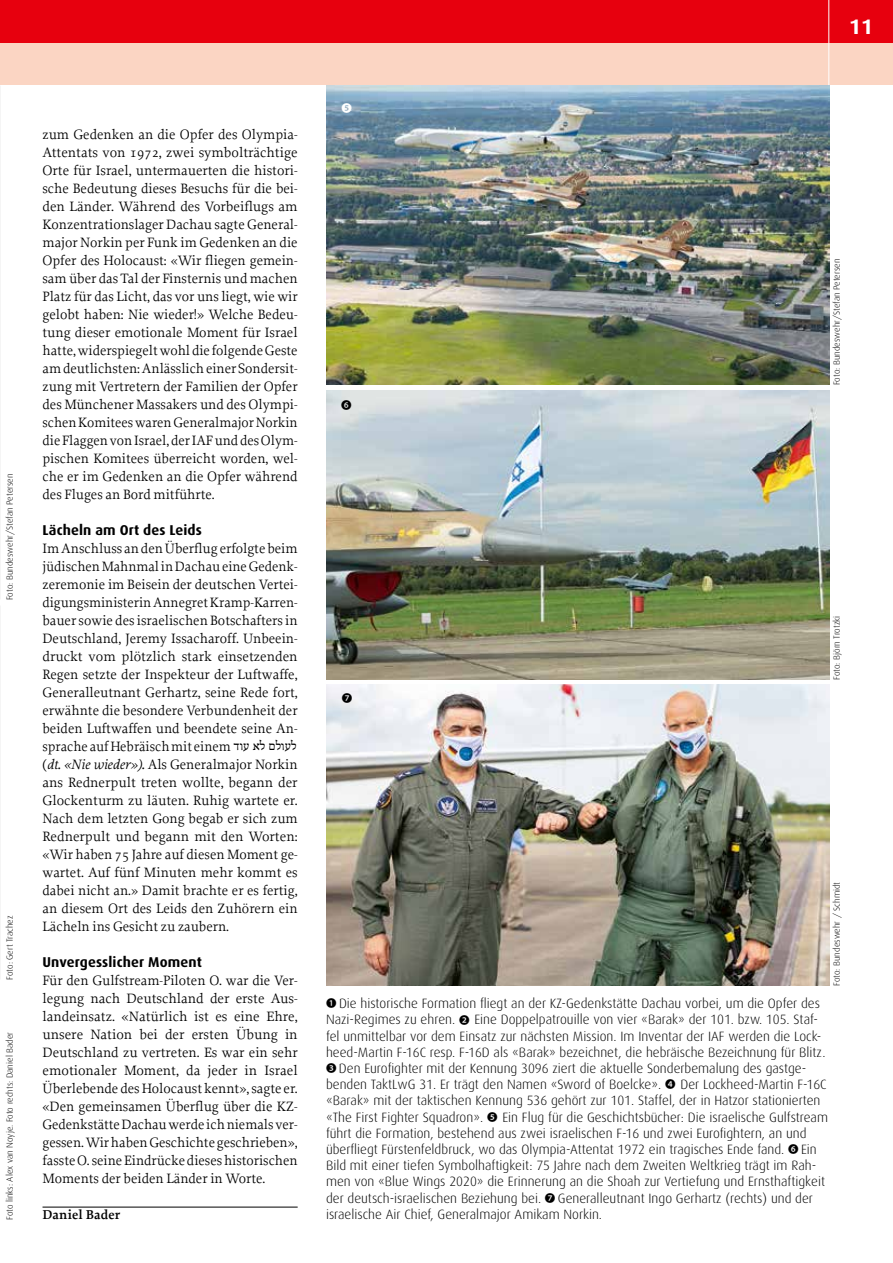
<style>
.page{position:relative;width:893px;height:1263px;background:#fff}
.page>*{position:absolute;margin:0;border:0;box-sizing:border-box;transform-origin:0 0}
.t1{font:700 21px "Dax";color:#fff}
.t2{font:14.25px/18px "Proforma";color:#000;text-align:justify}
.t3{font:700 14.25px "Dax";letter-spacing:.01em;color:#000}
.t4{font:300 13.5px/16.2px "Dax";color:#000}
.t5{font:600 13.5px "Proforma";letter-spacing:.01em;color:#000}
.t6{font:10.5px "Koz Go Pro";color:#000}
.t7{font:10.5px "Koz Go Pro";color:#fff}
.t8{font:300 9px "Dax";color:#000}
.s1{font-family:"Adobe Hebrew"}
.s2{font-style:italic}
.s3{font-family:"Koz Go Pro";font-size:10.5px}
.s4{font-family:"Koz Go Pro";font-weight:400;font-size:10.5px}
</style>
<div class="page">
<div style="left:0;top:43px;width:893px;height:42px;background:#fbd5c3"></div>
<div style="left:0;top:0;width:893px;height:43px;background:#e7000e"></div>
<img style="left:326px;top:85px;width:503px;height:299px">
<img style="left:326px;top:390px;width:503px;height:289px">
<img style="left:326px;top:685px;width:503px;height:300px">
<hr style="left:43px;top:1207px;width:255px;height:1px;background:#000">
<hr style="left:828px;top:0;width:1px;height:85px;background:#fff">
<p class="t8" style="left:5px;top:600px;width:128px;rotate:-90deg">Foto: Bundeswehr/Stefan Petersen</p>
<p class="t8" style="left:5px;top:980px;width:66px;rotate:-90deg">Foto: Gert Trachez</p>
<p class="t8" style="left:5px;top:1220px;width:190px;rotate:-90deg">Foto links: Alex van Noyje. Foto rechts: Daniel Bader</p>
<p class="t2" style="left:43px;top:125px;width:257px">zum Gedenken an die Opfer des Olympia-Attentats von 1972, zwei symbolträchtige Orte für Israel, untermauerten die histori&shy;sche Bedeutung dieses Besuchs für die bei&shy;den Länder. Während des Vorbeiflugs am Konzentrationslager Dachau sagte General&shy;major Norkin per Funk im Gedenken an die Opfer des Holocaust: «Wir fliegen gemein&shy;sam über das Tal der Finsternis und machen Platz für das Licht, das vor uns liegt, wie wir gelobt haben: Nie wieder!» Welche Bedeu&shy;tung dieser emotionale Moment für Israel hatte, widerspiegelt wohl die folgende Geste am deutlichsten: Anlässlich einer Sondersit&shy;zung mit Vertretern der Familien der Opfer des Münchener Massakers und des Olympi&shy;schen Komitees waren Generalmajor Norkin die Flaggen von Israel, der IAF und des Olym&shy;pischen Komitees überreicht worden, wel&shy;che er im Gedenken an die Opfer während des Fluges an Bord mitführte.</p>
<p class="t3" style="left:43px;top:522px;width:161px">Lächeln am Ort des Leids</p>
<p class="t2" style="left:43px;top:539px;width:257px">Im Anschluss an den Überflug erfolgte beim jüdischen Mahnmal in Dachau eine Gedenk&shy;zeremonie im Beisein der deutschen Vertei&shy;digungsministerin Annegret Kramp-Karren&shy;bauer sowie des israelischen Botschafters in Deutschland, Jeremy Issacharoff. Unbeein&shy;druckt vom plötzlich stark einsetzenden Regen setzte der Inspekteur der Luftwaffe, Generalleutnant Gerhartz, seine Rede fort, erwähnte die besondere Verbundenheit der beiden Luftwaffen und beendete seine An&shy;sprache auf Hebräisch mit einem <span class="s1">לעולםלאעוד </span>(<span class="s2">dt. «Nie wieder»).</span> Als Generalmajor Norkin ans Rednerpult treten wollte, begann der Glockenturm zu läuten. Ruhig wartete er.<br>Nach dem letzten Gong begab er sich zum Rednerpult und begann mit den Worten: «Wir haben 75 Jahre auf diesen Moment ge&shy;wartet. Auf fünf Minuten mehr kommt es dabei nicht an.» Damit brachte er es fertig, an diesem Ort des Leids den Zuhörern ein Lächeln ins Gesicht zu zaubern.</p>
<p class="t3" style="left:43px;top:954px;width:161px">Unvergesslicher Moment</p>
<p class="t2" style="left:43px;top:971px;width:257px">Für den Gulfstream-Piloten O. war die Ver&shy;legung nach Deutschland der erste Aus&shy;landeinsatz. «Natürlich ist es eine Ehre, unsere Nation bei der ersten Übung in Deutschland zu vertreten. Es war ein sehr emotionaler Moment, da jeder in Israel Überlebende des Holocaust kennt», sagte er. «Den gemeinsamen Überflug über die KZ-Gedenkstätte Dachau werde ich niemals ver&shy;gessen. Wir haben Geschichte geschrieben», fasste O. seine Eindrücke dieses historischen Moments der beiden Länder in Worte.</p>
<p class="t5" style="left:43px;top:1206px;width:79px">Daniel Bader</p>
<p class="t7" style="left:341px;top:101px;width:12px">❺</p>
<p class="t6" style="left:341px;top:398px;width:12px">❻</p>
<h1 class="t1" style="left:849px;top:15px;width:25px">11</h1>
<p class="t8" style="left:832px;top:385px;width:128px;rotate:-90deg">Foto: Bundeswehr/Stefan Petersen</p>
<p class="t6" style="left:342px;top:691px;width:12px">❼</p>
<p class="t8" style="left:832px;top:680px;width:66px;rotate:-90deg">Foto: Björn Trotzki</p>
<p class="t8" style="left:832px;top:986px;width:106px;rotate:-90deg">Foto: Bundeswehr / Schmidt</p>
<p class="t4" style="left:326px;top:995px;width:503px"><span class="s3">❶</span> Die historische Formation fliegt an der KZ-Gedenkstätte Dachau vorbei, um die Opfer des Nazi-Regimes zu ehren. <span class="s4">❷</span> Eine Doppelpatrouille von vier «Barak» der 101. bzw. 105. Staf&shy;fel unmittelbar vor dem Einsatz zur nächsten Mission. Im Inventar der IAF werden die Lock&shy;heed-Martin F-16C resp. F-16D als «Barak» bezeichnet, die hebräische Bezeichnung für Blitz.<br><span class="s4">❸</span> Den Eurofighter mit der Kennung 3096 ziert die aktuelle Sonderbemalung des gastge&shy;benden TaktLwG 31. Er trägt den Namen «Sword of Boelcke». <span class="s4">❹</span> Der Lockheed-Martin F-16C «Barak» mit der taktischen Kennung 536 gehört zur 101. Staffel, der in Hatzor stationierten «The First Fighter Squadron». <span class="s4">❺</span> Ein Flug für die Geschichtsbücher: Die israelische Gulfstream führt die Formation, bestehend aus zwei israelischen F-16 und zwei Eurofightern, an und überfliegt Fürstenfeldbruck, wo das Olympia-Attentat 1972 ein tragisches Ende fand. <span class="s4">❻</span> Ein Bild mit einer tiefen Symbolhaftigkeit: 75 Jahre nach dem Zweiten Weltkrieg trägt im Rah&shy;men von «Blue Wings 2020» die Erinnerung an die Shoah zur Vertiefung und Ernsthaftigkeit der deutsch-israelischen Beziehung bei. <span class="s4">❼</span> Generalleutnant Ingo Gerhartz (rechts) und der israelische Air Chief, Generalmajor Amikam Norkin.</p>
</div>
